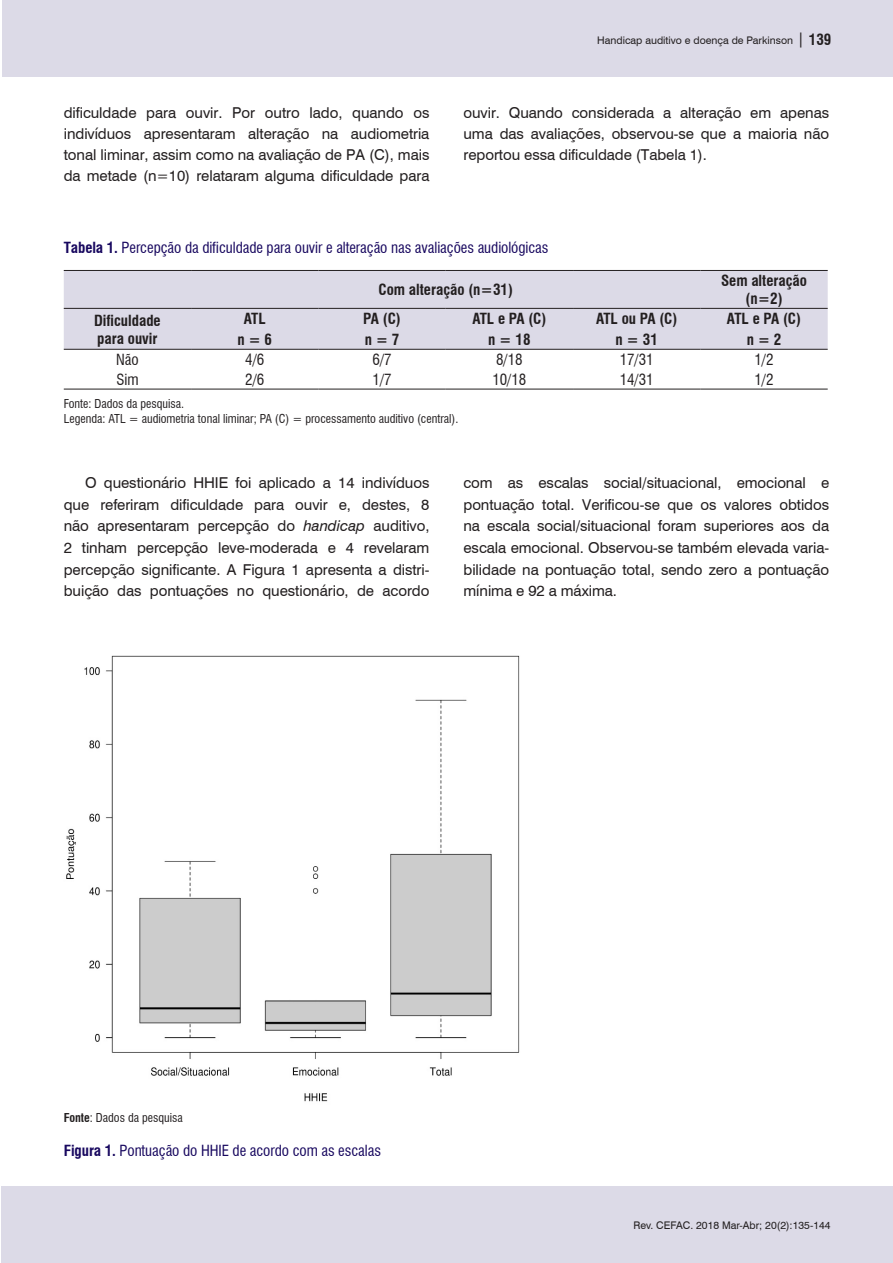
<style>
.page{position:relative;width:893px;height:1263px;background:#fff}
.page>*{position:absolute;margin:0;border:0;box-sizing:border-box;transform-origin:0 0}
.Corpo_do_texto{font:15px/21.6px "Swiss 721 BT";letter-spacing:-.005em;color:#231f20;text-align:justify}
.Titulo_tabelas_e_gr{font:condensed 15px "Swiss 721 BT";letter-spacing:-.005em;color:#18085f}
.Texto_tabelas{font:700 condensed 15px/18px "Swiss 721 BT";color:#231f20;text-align:center}
.Texto_tabelas-2{font:condensed 15px "Swiss 721 BT";color:#231f20}
.Legendas{font:condensed 12px "Swiss 721 BT";color:#231f20}
.t1{font:10.5px "Swiss 721 BT";color:#231f20}
.s1{font-size:15px}
.s2{font-weight:700;font-stretch:condensed;font-size:15px}
.s3{font-weight:700}
.s4{font-style:italic}
</style>
<div class="page">
<div style="left:1px;top:1186px;width:892px;height:77px;background:#dcdae7"></div>
<div style="left:2px;top:0;width:891px;height:77px;background:#dcdae7"></div>
<div style="left:64px;top:271px;width:764px;height:78px;background:#dcdae7"></div>
<hr style="left:64px;top:270px;width:127px;height:1px;background:#231f20">
<hr style="left:191px;top:270px;width:127px;height:1px;background:#231f20">
<hr style="left:318px;top:270px;width:128px;height:1px;background:#231f20">
<hr style="left:446px;top:270px;width:127px;height:1px;background:#231f20">
<hr style="left:573px;top:270px;width:127px;height:1px;background:#231f20">
<hr style="left:700px;top:270px;width:128px;height:1px;background:#231f20">
<hr style="left:64px;top:389px;width:127px;height:1px;background:#231f20">
<hr style="left:191px;top:389px;width:127px;height:1px;background:#231f20">
<hr style="left:318px;top:389px;width:128px;height:1px;background:#231f20">
<hr style="left:446px;top:389px;width:127px;height:1px;background:#231f20">
<hr style="left:573px;top:389px;width:127px;height:1px;background:#231f20">
<hr style="left:700px;top:389px;width:128px;height:1px;background:#231f20">
<hr style="left:64px;top:308px;width:127px;height:1px;background:#231f20">
<hr style="left:191px;top:308px;width:127px;height:1px;background:#231f20">
<hr style="left:318px;top:308px;width:128px;height:1px;background:#231f20">
<hr style="left:446px;top:308px;width:127px;height:1px;background:#231f20">
<hr style="left:573px;top:308px;width:127px;height:1px;background:#231f20">
<hr style="left:700px;top:308px;width:128px;height:1px;background:#231f20">
<hr style="left:64px;top:349px;width:127px;height:1px;background:#231f20">
<hr style="left:191px;top:349px;width:127px;height:1px;background:#231f20">
<hr style="left:318px;top:349px;width:128px;height:1px;background:#231f20">
<hr style="left:446px;top:349px;width:127px;height:1px;background:#231f20">
<hr style="left:573px;top:349px;width:127px;height:1px;background:#231f20">
<hr style="left:700px;top:349px;width:128px;height:1px;background:#231f20">
<img style="left:66px;top:655px;width:454px;height:447px">
<p class="Corpo_do_texto" style="left:64px;top:101px;width:367px;line-height:21px">dificuldade para ouvir. Por outro lado, quando os indivíduos apresentaram alteração na audiometria tonal liminar, assim como na avaliação de PA (C), mais da metade (n=10) relataram alguma dificuldade para</p>
<p class="t1" style="left:597px;top:33px;width:236px">Handicap auditivo e doença de Parkinson <span class="s1">|</span> <span class="s2">139</span></p>
<p class="Corpo_do_texto" style="left:463px;top:101px;width:367px;line-height:21px">ouvir. Quando considerada a alteração em apenas uma das avaliações, observou-se que a maioria não reportou essa dificuldade (Tabela 1).</p>
<p class="Titulo_tabelas_e_gr" style="left:64px;top:239px;width:486px"><span class="s3">Tabela 1.</span> Percepção da dificuldade para ouvir e alteração nas avaliações audiológicas</p>
<p class="Texto_tabelas" style="left:378px;top:281px;width:136px">Com alteração (n=31)</p>
<p class="Texto_tabelas" style="left:721px;top:272px;width:88px">Sem alteração (n=2)</p>
<p class="Texto_tabelas" style="left:94px;top:311px;width:68px;text-align:left">Dificuldade para ouvir</p>
<p class="Texto_tabelas" style="left:244px;top:310px;width:23px">ATL</p>
<p class="Texto_tabelas" style="left:363px;top:310px;width:39px">PA (C)</p>
<p class="Texto_tabelas" style="left:365px;top:331px;width:36px">n = 7</p>
<p class="Texto_tabelas" style="left:472px;top:310px;width:76px">ATL e PA (C)</p>
<p class="Texto_tabelas" style="left:488px;top:331px;width:44px">n = 18</p>
<p class="Texto_tabelas" style="left:596px;top:310px;width:83px">ATL ou PA (C)</p>
<p class="Texto_tabelas" style="left:616px;top:331px;width:44px">n = 31</p>
<p class="Texto_tabelas" style="left:727px;top:310px;width:76px">ATL e PA (C)</p>
<p class="Texto_tabelas" style="left:747px;top:331px;width:36px">n = 2</p>
<p class="Texto_tabelas" style="left:237px;top:331px;width:36px">n = 6</p>
<p class="Texto_tabelas-2" style="left:116px;top:350px;width:24px">Não</p>
<p class="Texto_tabelas-2" style="left:245px;top:350px;width:21px">4/6</p>
<p class="Texto_tabelas-2" style="left:372px;top:350px;width:21px">6/7</p>
<p class="Texto_tabelas-2" style="left:496px;top:350px;width:28px">8/18</p>
<p class="Texto_tabelas-2" style="left:620px;top:350px;width:36px">17/31</p>
<p class="Texto_tabelas-2" style="left:754px;top:350px;width:21px">1/2</p>
<p class="Texto_tabelas-2" style="left:116px;top:370px;width:24px">Sim</p>
<p class="Texto_tabelas-2" style="left:245px;top:370px;width:21px">2/6</p>
<p class="Texto_tabelas-2" style="left:372px;top:370px;width:21px">1/7</p>
<p class="Texto_tabelas-2" style="left:492px;top:370px;width:36px">10/18</p>
<p class="Texto_tabelas-2" style="left:620px;top:370px;width:36px">14/31</p>
<p class="Texto_tabelas-2" style="left:754px;top:370px;width:21px">1/2</p>
<p class="Legendas" style="left:64px;top:397px;width:122px">Fonte: Dados da pesquisa.</p>
<p class="Legendas" style="left:64px;top:411px;width:396px">Legenda: ATL = audiometria tonal liminar; PA (C) = processamento auditivo (central).</p>
<p class="Corpo_do_texto" style="left:64px;top:472px;width:367px;text-indent:21px">O questionário HHIE foi aplicado a 14 indivíduos que referiram dificuldade para ouvir e, destes, 8 não apresentaram percepção do <span class="s4">handicap</span> auditivo, 2 tinham percepção leve-moderada e 4 revelaram percepção significante. A Figura 1 apresenta a distri&shy;buição das pontuações no questionário, de acordo</p>
<p class="Corpo_do_texto" style="left:463px;top:472px;width:367px">com as escalas social/situacional, emocional e pontuação total. Verificou-se que os valores obtidos na escala social/situacional foram superiores aos da escala emocional. Observou-se também elevada varia&shy;bilidade na pontuação total, sendo zero a pontuação mínima e 92 a máxima.</p>
<p class="Legendas" style="left:64px;top:1110px;width:121px"><span class="s3">Fonte</span>: Dados da pesquisa</p>
<p class="Titulo_tabelas_e_gr" style="left:64px;top:1141px;width:319px"><span class="s3">Figura 1.</span> Pontuação do HHIE de acordo com as escalas</p>
<p class="t1" style="left:634px;top:1218px;width:199px">Rev. CEFAC. 2018 Mar-Abr; 20(2):135-144</p>
</div>
